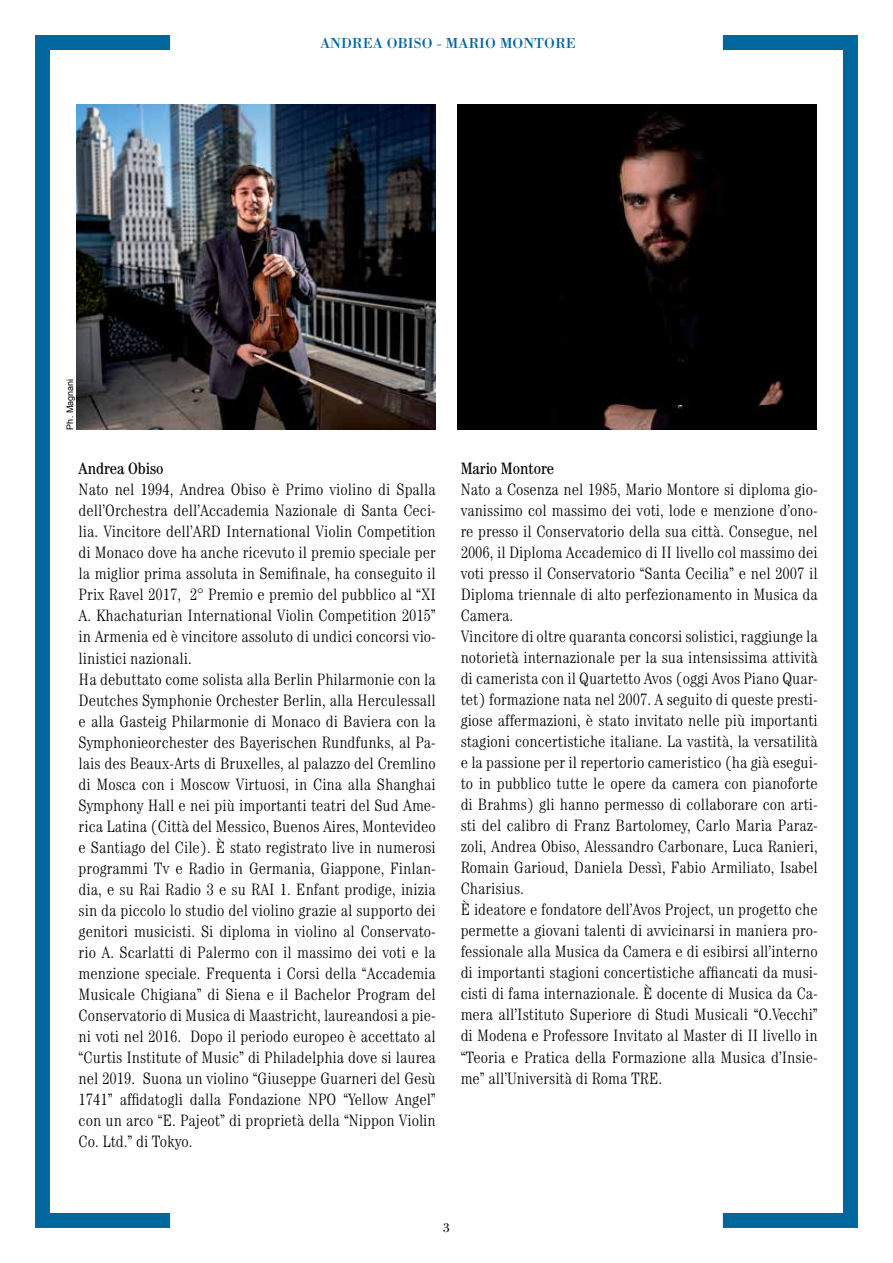
<style>
.page{position:relative;width:893px;height:1263px;background:#fff}
.page>*{position:absolute;margin:0;border:0;box-sizing:border-box;transform-origin:0 0}
.t1{font:300 condensed 16.5px/21px "Century";color:#000}
.t2{font:condensed 16.5px "Century";color:#000}
.t3{font:15px "Bodoni";color:#00669e}
.t4{font:13.5px "Bodoni";color:#000}
.t5{font:9px "Arial";color:#000}
</style>
<div class="page">
<div style="left:35px;top:35px;width:143px;height:1193px;border:15px solid #00669e"></div>
<div style="left:715px;top:35px;width:143px;height:1193px;border:15px solid #00669e"></div>
<img style="left:77px;top:104px;width:359px;height:325px">
<img style="left:457px;top:104px;width:359px;height:325px">
<p class="t5" style="left:64px;top:429px;width:52px;rotate:-90deg">Ph. Magnani</p>
<p class="t3" style="left:320px;top:34px;width:257px">ANDREA OBISO - MARIO MONTO RE</p>
<p class="t2" style="left:79px;top:459px;width:86px">Andrea Obiso</p>
<p class="t1" style="left:79px;top:479px;width:359px">Nato nel 1994, Andrea Obiso è Primo violino di Spalla dell’Orchestra dell’Accademia Nazionale di Santa Ceci&shy;lia. Vincitore dell’ARD International Violin Competition di Monaco dove ha anche ricevuto il premio speciale per la miglior prima assoluta in Semifinale, ha conseguito il Prix Ravel 2017, 2° Premio e premio del pubblico al “XI A. Khachaturian International Violin Competition 2015” in Armenia ed è vincitore assoluto di undici concorsi vio&shy;linistici nazionali.<br>Ha debuttato come solista alla Berlin Philarmonie con la Deutches Symphonie Orchester Berlin, alla Herculessall e alla Gasteig Philarmonie di Monaco di Baviera con la Symphonieorchester des Bayerischen Rundfunks, al Pa&shy;lais des Beaux-Arts di Bruxelles, al palazzo del Cremlino di Mosca con i Moscow Virtuosi, in Cina alla Shanghai Symphony Hall e nei più importanti teatri del Sud Ame&shy;rica Latina (Città del Messico, Buenos Aires, Montevideo e Santiago del Cile). È stato registrato live in numerosi programmi Tv e Radio in Germania, Giappone, Finlan&shy;dia, e su Rai Radio 3 e su RAI 1. Enfant prodige, inizia sin da piccolo lo studio del violino grazie al supporto dei genitori musicisti. Si diploma in violino al Conservato&shy;rio A. Scarlatti di Palermo con il massimo dei voti e la menzione speciale. Frequenta i Corsi della “Accademia Musicale Chigiana” di Siena e il Bachelor Program del Conservatorio di Musica di Maastricht, laureandosi a pie&shy;ni voti nel 2016. Dopo il periodo europeo è accettato al “Curtis Institute of Music” di Philadelphia dove si laurea nel 2019. Suona un violino “Giuseppe Guarneri del Gesù 1741” affidatogli dalla Fondazione NPO “Yellow Angel” con un arco “E. Pajeot” di proprietà della “Nippon Violin Co. Ltd.” di Tokyo.</p>
<p class="t2" style="left:461px;top:459px;width:95px">Mario Montore</p>
<p class="t1" style="left:461px;top:479px;width:359px">Nato a Cosenza nel 1985, Mario Montore si diploma gio&shy;vanissimo col massimo dei voti, lode e menzione d’ono&shy;re presso il Conservatorio della sua città. Consegue, nel 2006, il Diploma Accademico di II livello col massimo dei voti presso il Conservatorio “Santa Cecilia” e nel 2007 il Diploma triennale di alto perfezionamento in Musica da Camera.<br>Vincitore di oltre quaranta concorsi solistici, raggiunge la notorietà internazionale per la sua intensissima attività di camerista con il Quartetto Avos (oggi Avos Piano Quar&shy;tet) formazione nata nel 2007. A seguito di queste presti&shy;giose affermazioni, è stato invitato nelle più importanti stagioni concertistiche italiane. La vastità, la versatilità e la passione per il repertorio cameristico (ha già esegui&shy;to in pubblico tutte le opere da camera con pianoforte di Brahms) gli hanno permesso di collaborare con arti&shy;sti del calibro di Franz Bartolomey, Carlo Maria Paraz&shy;zoli, Andrea Obiso, Alessandro Carbonare, Luca Ranieri, Romain Garioud, Daniela Dessì, Fabio Armiliato, Isabel Charisius.<br>È ideatore e fondatore dell’Avos Project, un progetto che permette a giovani talenti di avvicinarsi in maniera pro&shy;fessionale alla Musica da Camera e di esibirsi all’interno di importanti stagioni concertistiche affiancati da musi&shy;cisti di fama internazionale. È docente di Musica da Ca&shy;mera all’Istituto Superiore di Studi Musicali “O.Vecchi” di Modena e Professore Invitato al Master di II livello in “Teoria e Pratica della Formazione alla Musica d’Insie&shy;me” all’Università di Roma TRE.</p>
<p class="t4" style="left:443px;top:1220px;width:8px">3</p>
</div>
